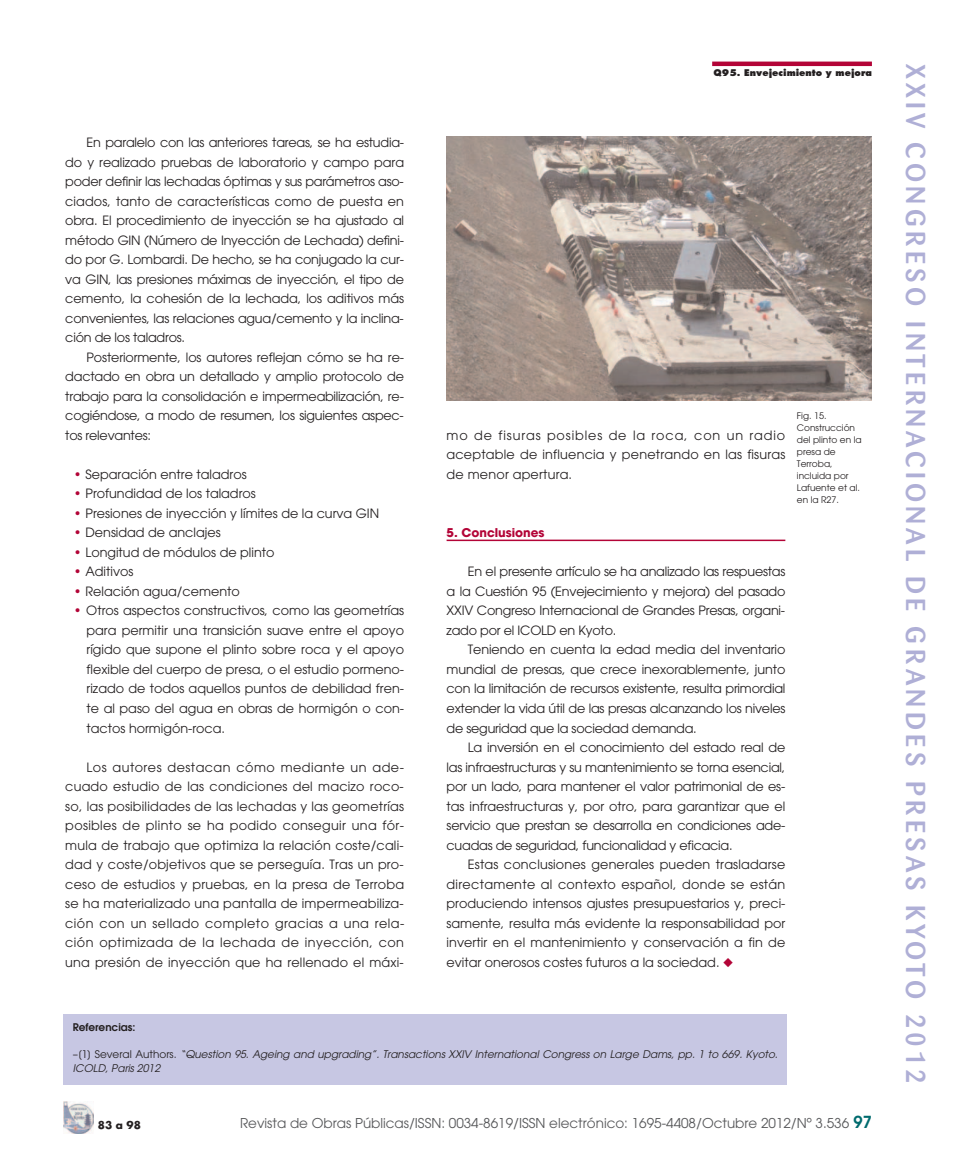
<style>
.page{position:relative;width:957px;height:1170px;background:#fff}
.page>*{position:absolute;margin:0;border:0;box-sizing:border-box;transform-origin:0 0}
.t1{font:500 27px "Barmeno";letter-spacing:.165em;color:#afafd6}
.t2{font:13.5px "Avant Garde";color:#57585a}
.t3{font:12.75px/19.5px "Avant Garde";color:#231f20;text-align:justify}
.t4{font:700 12px "Avant Garde";color:#b30437}
.t5{font:italic 10.5px/13.5px "Avant Garde";color:#231f20}
.t6{font:600 10.5px "Avant Garde";color:#231f20}
.t7{font:700 10.5px "Futura";color:#231f20}
.t8{font:9px/12px "Avant Garde";color:#231f20}
.t9{font:800 9px "Futura";color:#231f20}
.s1{color:#b30437}
.s2{font-style:normal}
.s3{font-weight:600;font-size:16.5px;color:#006b6e}
</style>
<div class="page">
<hr style="left:712px;top:62px;width:160px;height:4px;background:#b30437">
<img style="left:64px;top:1101px;width:30px;height:32px">
<hr style="left:446px;top:539px;width:339px;height:2px;background:#b30437">
<img style="left:446px;top:136px;width:426px;height:264px">
<div style="left:64px;top:1014px;width:723px;height:70px;background:#c7c7e3"></div>
<p class="t3" style="left:65px;top:134px;width:340px;text-indent:21px">En paralelo con las anteriores tareas, se ha estudia&shy;do y realizado pruebas de laboratorio y campo para poder definir las lechadas óptimas y sus parámetros aso&shy;ciados, tanto de características como de puesta en obra. El procedimiento de inyección se ha ajustado al método GIN (Número de Inyección de Lechada) defini&shy;do por G. Lombardi. De hecho, se ha conjugado la cur&shy;va GIN, las presiones máximas de inyección, el tipo de cemento, la cohesión de la lechada, los aditivos más convenientes, las relaciones agua/cemento y la inclina&shy;ción de los taladros.</p>
<p class="t3" style="left:65px;top:348px;width:340px;text-indent:21px">Posteriormente, los autores reflejan cómo se ha re&shy;dactado en obra un detallado y amplio protocolo de trabajo para la consolidación e impermeabilización, re&shy;cogiéndose, a modo de resumen, los siguientes aspec&shy;tos relevantes:</p>
<p class="t3" style="left:74px;top:465px;width:174px"><span class="s1">•</span> Separación entre taladros</p>
<p class="t3" style="left:74px;top:485px;width:183px"><span class="s1">•</span> Profundidad de los taladros</p>
<p class="t3" style="left:74px;top:504px;width:307px"><span class="s1">•</span> Presiones de inyección y límites de la curva GIN</p>
<p class="t3" style="left:74px;top:524px;width:148px"><span class="s1">•</span> Densidad de anclajes</p>
<p class="t3" style="left:74px;top:543px;width:202px"><span class="s1">•</span> Longitud de módulos de plinto</p>
<p class="t3" style="left:74px;top:563px;width:61px"><span class="s1">•</span> Aditivos</p>
<p class="t3" style="left:74px;top:582px;width:167px"><span class="s1">•</span> Relación agua/cemento</p>
<p class="t3" style="left:87px;top:602px;width:319px;text-indent:-13px"><span class="s1">•</span> Otros aspectos constructivos, como las geometrías para permitir una transición suave entre el apoyo rígido que supone el plinto sobre roca y el apoyo flexible del cuerpo de presa, o el estudio pormeno&shy;rizado de todos aquellos puntos de debilidad fren&shy;te al paso del agua en obras de hormigón o con&shy;tactos hormigón-roca.</p>
<p class="t3" style="left:65px;top:758px;width:340px;text-indent:21px">Los autores destacan cómo mediante un ade&shy;cuado estudio de las condiciones del macizo roco&shy;so, las posibilidades de las lechadas y las geometrías posibles de plinto se ha podido conseguir una fór&shy;mula de trabajo que optimiza la relación coste/cali&shy;dad y coste/objetivos que se perseguía. Tras un pro&shy;ceso de estudios y pruebas, en la presa de Terroba se ha materializado una pantalla de impermeabiliza&shy;ción con un sellado completo gracias a una rela&shy;ción optimizada de la lechada de inyección, con una presión de inyección que ha rellenado el máxi-</p>
<p class="t9" style="left:713px;top:69px;width:160px">Q95. Envejecimiento y mejora</p>
<p class="t3" style="left:446px;top:426px;width:340px">mo de fisuras posibles de la roca, con un radio aceptable de influencia y penetrando en las fisuras de menor apertura.</p>
<p class="t4" style="left:446px;top:528px;width:100px">5. Conclusiones</p>
<p class="t3" style="left:446px;top:563px;width:340px;text-indent:21px">En el presente artículo se ha analizado las respuestas a la Cuestión 95 (Envejecimiento y mejora) del pasado XXIV Congreso Internacional de Grandes Presas, organi&shy;zado por el ICOLD en Kyoto.</p>
<p class="t3" style="left:446px;top:641px;width:340px;text-indent:21px">Teniendo en cuenta la edad media del inventario mundial de presas, que crece inexorablemente, junto con la limitación de recursos existente, resulta primordial extender la vida útil de las presas alcanzando los niveles de seguridad que la sociedad demanda.</p>
<p class="t3" style="left:446px;top:738px;width:340px;text-indent:21px">La inversión en el conocimiento del estado real de las infraestructuras y su mantenimiento se torna esencial, por un lado, para mantener el valor patrimonial de es&shy;tas infraestructuras y, por otro, para garantizar que el servicio que prestan se desarrolla en condiciones ade&shy;cuadas de seguridad, funcionalidad y eficacia.</p>
<p class="t3" style="left:446px;top:855px;width:340px;text-indent:21px">Estas conclusiones generales pueden trasladarse directamente al contexto español, donde se están produciendo intensos ajustes presupuestarios y, preci&shy;samente, resulta más evidente la responsabilidad por invertir en el mantenimiento y conservación a fin de evitar onerosos costes futuros a la sociedad. <span class="s1">◆</span></p>
<p class="t8" style="left:797px;top:410px;width:66px">Fig. 15.<br>Construcción del plinto en la presa de<br>Terroba, incluida por<br>Lafuente et al. en la R27.</p>
<p class="t6" style="left:73px;top:1023px;width:64px">Referencias:</p>
<p class="t5" style="left:73px;top:1048px;width:706px"><span class="s2">–[1] Several Authors.</span> “Question 95. Ageing and upgrading”. Transactions XXIV International Congress on Large Dams, pp. 1 to 669. Kyoto.<br>ICOLD, Paris 2012</p>
<p class="t7" style="left:98px;top:1120px;width:45px">83 a 98</p>
<p class="t2" style="left:240px;top:1117px;width:633px">Revista de Obras Públicas/ISSN: 0034-8619/ISSN electrónico: 1695-4408/Octubre 2012/Nº 3.536 <span class="s3">97</span></p>
<h1 class="t1" style="left:926px;top:64px;width:1021px;rotate:90deg">XXIV CONGRESO INTERNACIONAL DE GRANDES PRESAS KYOTO 2012</h1>
</div>
